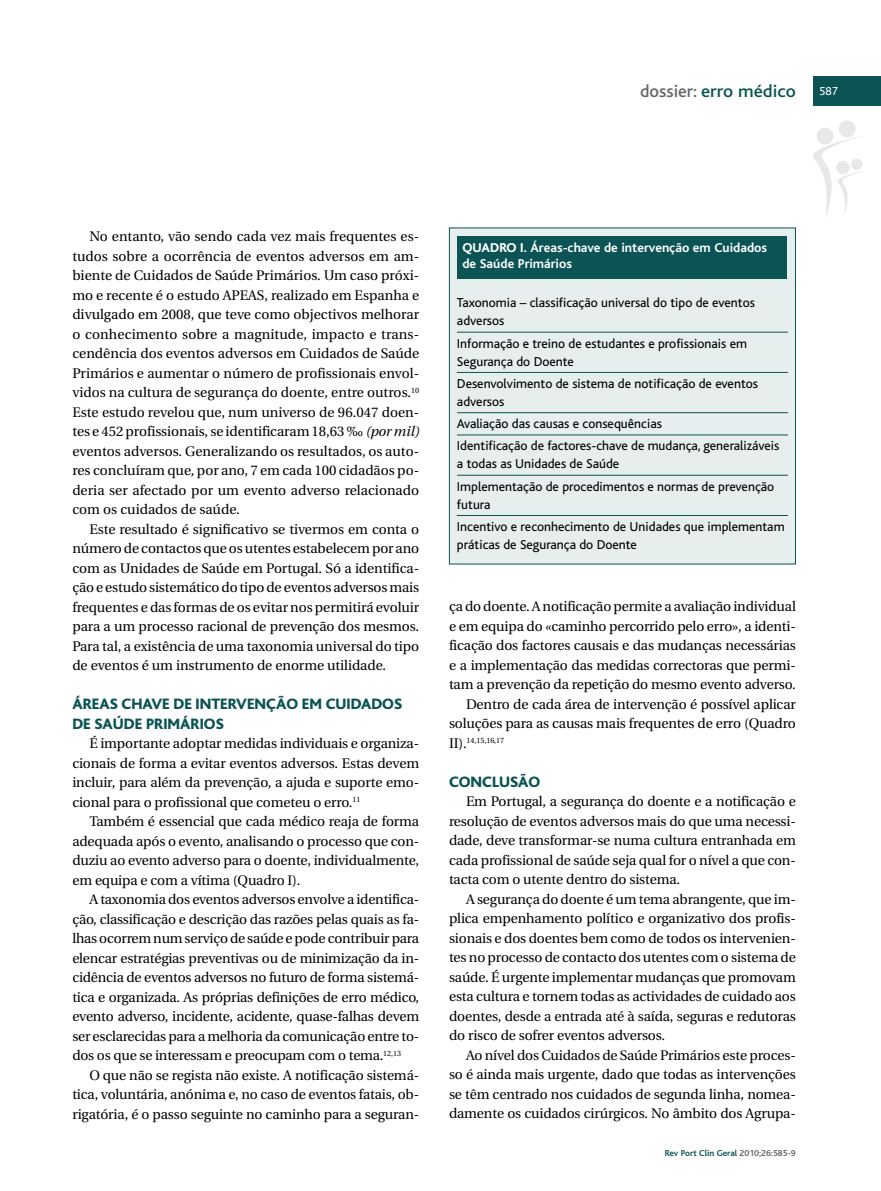
<style>
.page{position:relative;width:881px;height:1191px;background:#fff}
.page>*{position:absolute;margin:0;border:0;box-sizing:border-box;transform-origin:0 0}
.t1{font:500 18px "Bliss";color:#0b5354;scale:1.05 1}
.t2{font:800 15.75px/19.5px "Bliss";color:#0b5354}
.t3{font:13.8px/19.5px "Utopia";letter-spacing:-.01em;color:#000;text-align:justify}
.t4{font:13.5px/18px "Bliss";color:#000}
.t5{font:700 13.5px/16.2px "Bliss";color:#fff}
.t6{font:12px "Bliss";color:#fff}
.t7{font:700 9px "Bliss";color:#0b5354}
.t8{font:7.65px "Utopia";letter-spacing:-.01em;color:#000}
.s1{color:#666}
.s2{font-style:italic}
.s3{font-weight:800}
.s4{font-size:13.8px}
</style>
<div class="page">
<svg style="left:813px;top:120px;width:49px;height:97px"></svg>
<div style="left:812px;top:77px;width:68px;height:29px;background:#0b5354"></div>
<div style="left:449px;top:228px;width:345px;height:335px;background:#e7eeee"></div>
<hr style="left:457px;top:332px;width:330px;height:1px;background:#0b5354">
<hr style="left:457px;top:372px;width:330px;height:1px;background:#0b5354">
<hr style="left:457px;top:412px;width:330px;height:1px;background:#0b5354">
<hr style="left:457px;top:434px;width:330px;height:1px;background:#0b5354">
<hr style="left:457px;top:475px;width:330px;height:1px;background:#0b5354">
<hr style="left:457px;top:515px;width:330px;height:1px;background:#0b5354">
<div style="left:457px;top:236px;width:330px;height:43px;background:#0b5354"></div>
<h1 class="t1" style="left:640px;top:85px;width:150px"><span class="s1">dossier:</span> erro médico</h1>
<p class="t6" style="left:819px;top:87px;width:20px">587</p>
<p class="t3" style="left:72px;top:228px;width:348px;text-indent:17px">No entanto, vão sendo cada vez mais frequentes es&shy;tudos sobre a ocorrência de eventos adversos em am&shy;biente de Cuidados de Saúde Primários. Um caso próxi&shy;mo e recente é o estudo APEAS, realizado em Espanha e divulgado em 2008, que teve como objectivos melhorar o conhecimento sobre a magnitude, impacto e trans&shy;cendência dos eventos adversos em Cuidados de Saúde Primários e aumentar o número de profissionais envol&shy;vidos na cultura de segurança do doente, entre outros.<sup>10<br></sup>Este estudo revelou que, num universo de 96.047 doen&shy;tes e 452 profissionais, se identificaram 18,63 ‰ <span class="s2">(por mil) </span>eventos adversos. Generalizando os resultados, os auto&shy;res concluíram que, por ano, 7 em cada 100 cidadãos po&shy;deria ser afectado por um evento adverso relacionado com os cuidados de saúde.</p>
<p class="t3" style="left:72px;top:520px;width:348px;text-indent:17px">Este resultado é significativo se tivermos em conta o númerode contactosqueosutentes estabelecempor ano com as Unidades de Saúde em Portugal. Só a identifica&shy;çãoe estudosistemáticodotipode eventos adversosmais frequentes e das formas de os evitar nos permitirá evoluir para a um processo racional de prevenção dos mesmos.<br>Para tal, a existência de uma taxonomia universal do tipo de eventos é um instrumento de enorme utilidade.</p>
<p class="t2" style="left:72px;top:696px;width:331px">ÁREAS CHAVE DE INTERVENÇÃO EM CUIDADOS<br>DE SAÚDE PRIMÁRIOS</p>
<p class="t3" style="left:72px;top:735px;width:348px;text-indent:17px">É importante adoptar medidas individuais e organiza&shy;cionais de forma a evitar eventos adversos. Estas devem incluir, para além da prevenção, a ajuda e suporte emo&shy;cional para o profissional que cometeu o erro.<sup>11</sup></p>
<p class="t3" style="left:72px;top:813px;width:348px;text-indent:17px">Também é essencial que cada médico reaja de forma adequada após o evento, analisando o processo que con&shy;duziu ao evento adverso para o doente, individualmente, em equipa e com a vítima (Quadro I).</p>
<p class="t3" style="left:72px;top:891px;width:348px;text-indent:17px">A taxonomia dos eventos adversos envolve a identifica&shy;ção, classificação e descrição das razões pelas quais as fa&shy;lhas ocorrem num serviço de saúde e pode contribuir para elencar estratégias preventivas ou de minimização da in&shy;cidência de eventos adversos no futuro de forma sistemá&shy;tica e organizada. As próprias definições de erro médico, evento adverso, incidente, acidente, quase-falhas devem ser esclarecidas para a melhoria da comunicação entre to&shy;dos os que se interessam e preocupam com o tema.<sup>12,13</sup></p>
<p class="t3" style="left:72px;top:1066px;width:348px;text-indent:17px">O que não se regista não existe. A notificação sistemá&shy;tica, voluntária, anónima e, no caso de eventos fatais, ob&shy;rigatória, é o passo seguinte no caminho para a seguran-</p>
<p class="t5" style="left:462px;top:241px;width:306px"><span class="s3">QUADRO I.</span> Áreas-chave de intervenção em Cuidados de Saúde Primários</p>
<p class="t4" style="left:457px;top:295px;width:299px">Taxonomia – classificação universal do tipo de eventos adversos</p>
<p class="t4" style="left:457px;top:336px;width:291px">Informação e treino de estudantes e profissionais em<br>Segurança do Doente</p>
<p class="t4" style="left:457px;top:376px;width:302px">Desenvolvimento de sistema de notificação de eventos adversos</p>
<p class="t4" style="left:457px;top:414px;width:324px;line-height:22.2px">Avaliação das causas e consequências<br>Identificação de factores-chave de mudança, generalizáveis</p>
<p class="t4" style="left:457px;top:454px;width:318px;line-height:22.2px">a todas as Unidades de Saúde<br>Implementação de procedimentos e normas de prevenção</p>
<p class="t4" style="left:457px;top:495px;width:329px;line-height:22.2px">futura<br>Incentivo e reconhecimento de Unidades que implementam</p>
<p class="t4" style="left:457px;top:537px;width:181px">práticas de Segurança do Doente</p>
<p class="t3" style="left:449px;top:598px;width:348px;text-align:right">ça do doente. A notificação permite a avaliação individual e em equipa do «caminho percorrido pelo erro», a identi&shy;ficação dos factores causais e das mudanças necessárias e a implementação das medidas correctoras que permi&shy;tam a prevenção da repetição do mesmo evento adverso.<br>Dentro de cada área de intervenção é possível aplicar soluções para as causas mais frequentes de erro (Quadro</p>
<p class="t8" style="left:449px;top:737px;width:57px"><span class="s4">II).</span>14,15,16,17</p>
<p class="t2" style="left:449px;top:773px;width:93px">CONCLUSÃO</p>
<p class="t3" style="left:449px;top:793px;width:348px;text-indent:17px">Em Portugal, a segurança do doente e a notificação e resolução de eventos adversos mais do que uma necessi&shy;dade, deve transformar-se numa cultura entranhada em cada profissional de saúde seja qual for o nível a que con&shy;tacta com o utente dentro do sistema.</p>
<p class="t3" style="left:449px;top:890px;width:348px;text-indent:17px">A segurança do doente é um tema abrangente, que im&shy;plica empenhamento político e organizativo dos profis&shy;sionais e dos doentes bem como de todos os intervenien&shy;tes no processo de contacto dos utentes com o sistema de saúde. É urgente implementar mudanças que promovam esta cultura e tornem todas as actividades de cuidado aos doentes, desde a entrada até à saída, seguras e redutoras do risco de sofrer eventos adversos.</p>
<p class="t3" style="left:449px;top:1046px;width:348px;text-indent:17px">Ao nível dos Cuidados de Saúde Primários este proces&shy;so é ainda mais urgente, dado que todas as intervenções se têm centrado nos cuidados de segunda linha, nomea&shy;damente os cuidados cirúrgicos. No âmbito dos Agrupa-</p>
<p class="t7" style="left:664px;top:1149px;width:132px">Rev Port Clin Geral <span class="s1">2010;26:585-9</span></p>
</div>
